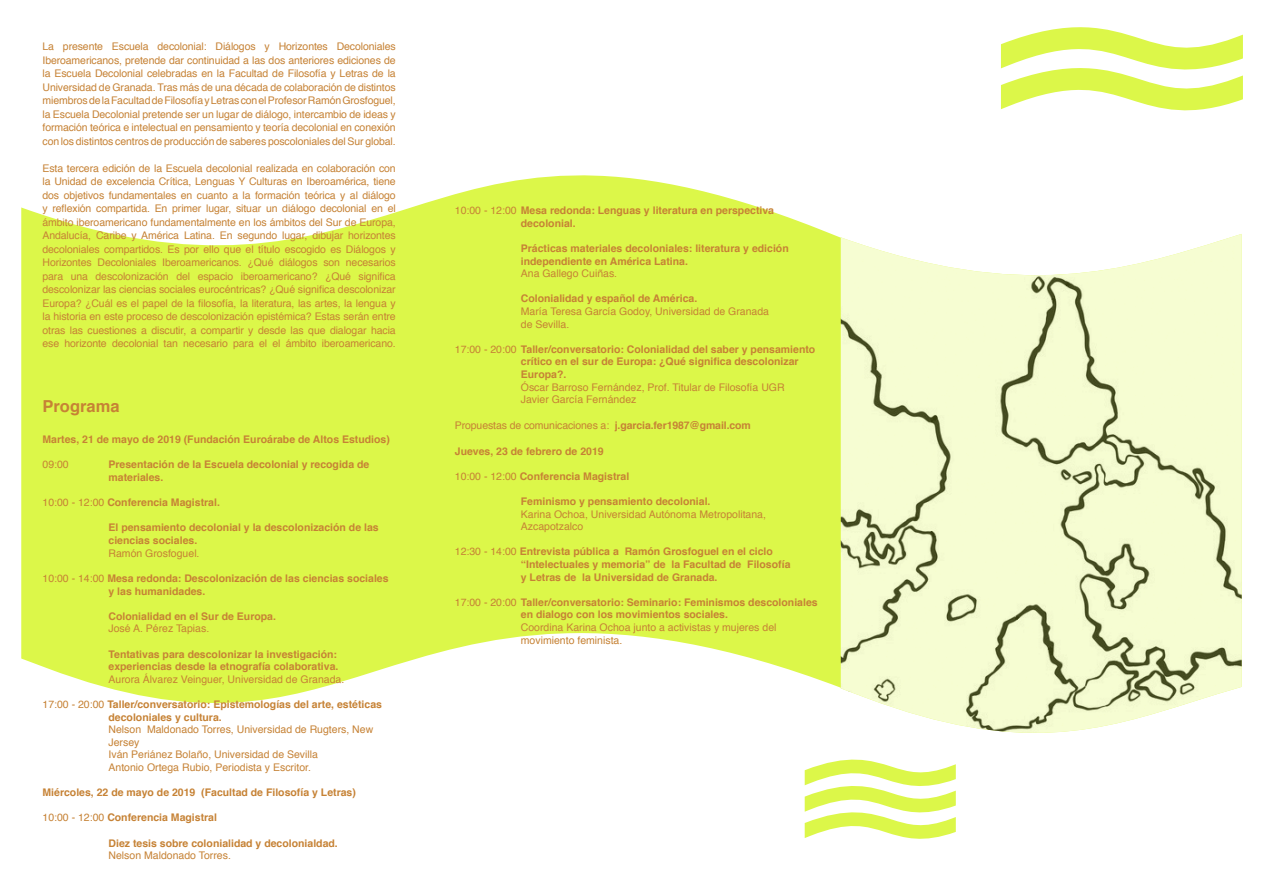
<style>
.page{position:relative;width:1263px;height:893px;background:#fff}
.page>*{position:absolute;margin:0;border:0;box-sizing:border-box;transform-origin:0 0}
.introducción{font:700 16.5px "Helvetica";color:#c68235}
.introducción-2{font:10.5px/13.5px "Helvetica";letter-spacing:-.01em;color:#c68235;text-align:justify}
.Programa_Tabulacione{font:700 10.5px/12.6px "Helvetica";color:#c68235}
.Programa_Tabulacione-2{font:10.5px/12.6px "Helvetica";color:#c68235}
.s1{font-weight:400}
.s2{font-weight:700}
</style>
<div class="page">
<svg style="left:1001px;top:27px;width:242px;height:84px"></svg>
<svg style="left:805px;top:759px;width:151px;height:80px"></svg>
<svg style="left:21px;top:175px;width:820px;height:528px;background:#e0f862"></svg>
<img style="left:841px;top:234px;width:401px;height:499px">
<p class="introducción-2" style="left:43px;top:40px;width:355px">La presente Escuela decolonial: Diálogos y Horizontes Decoloniales Iberoamericanos, pretende dar continuidad a las dos anteriores ediciones de la Escuela Decolonial celebradas en la Facultad de Filosofía y Letras de la Universidad de Granada. Tras más de una década de colaboración de distintos miembros de la Facultad de Filosofía y Letras con el Profesor Ramón Grosfoguel, la Escuela Decolonial pretende ser un lugar de diálogo, intercambio de ideas y formación teórica e intelectual en pensamiento y teoría decolonial en conexión con los distintos centros de producción de saberes poscoloniales del Sur global.</p>
<p class="introducción-2" style="left:43px;top:162px;width:355px">Esta tercera edición de la Escuela decolonial realizada en colaboración con la Unidad de excelencia Crítica, Lenguas Y Culturas en Iberoamérica, tiene dos objetivos fundamentales en cuanto a la formación teórica y al diálogo y reflexión compartida. En primer lugar, situar un diálogo decolonial en el ámbito iberoamericano fundamentalmente en los ámbitos del Sur de Europa, Andalucía, Caribe y América Latina. En segundo lugar, dibujar horizontes decoloniales compartidos. Es por ello que el título escogido es Diálogos y Horizontes Decoloniales Iberoamericanos. ¿Qué diálogos son necesarios para una descolonización del espacio iberoamericano? ¿Qué significa descolonizar las ciencias sociales eurocéntricas? ¿Qué significa descolonizar Europa? ¿Cuál es el papel de la filosofía, la literatura, las artes, la lengua y la historia en este proceso de descolonización epistémica? Estas serán entre otras las cuestiones a discutir, a compartir y desde las que dialogar hacia ese horizonte decolonial tan necesario para el el ámbito iberoamericano.</p>
<p class="introducción" style="left:43px;top:393px;width:79px">Programa</p>
<p class="Programa_Tabulacione" style="left:43px;top:433px;width:349px">Martes, 21 de mayo de 2019 (Fundación Euroárabe de Altos Estudios)</p>
<p class="Programa_Tabulacione-2" style="left:43px;top:459px;width:28px">09:00</p>
<p class="Programa_Tabulacione" style="left:109px;top:459px;width:262px">Presentación de la Escuela decolonial y recogida de materiales.</p>
<p class="Programa_Tabulacione" style="left:43px;top:496px;width:179px"><span class="s1">10:00 - 12:00</span> Conferencia Magistral.</p>
<p class="Programa_Tabulacione" style="left:109px;top:522px;width:272px">El pensamiento decolonial y la descolonización de las ciencias sociales.</p>
<p class="Programa_Tabulacione-2" style="left:109px;top:547px;width:93px">Ramón Grosfoguel.</p>
<p class="Programa_Tabulacione" style="left:109px;top:572px;width:282px;text-indent:-66px"><span class="s1">10:00 - 14:00</span> Mesa redonda: Descolonización de las ciencias sociales y las humanidades.</p>
<p class="Programa_Tabulacione" style="left:109px;top:610px;width:169px">Colonialidad en el Sur de Europa.</p>
<p class="Programa_Tabulacione-2" style="left:109px;top:623px;width:102px">José A. Pérez Tapias.</p>
<p class="Programa_Tabulacione" style="left:109px;top:648px;width:237px">Tentativas para descolonizar la investigación: experiencias desde la etnografía colaborativa.<br><span class="s1">Aurora Álvarez Veinguer, Universidad de Granada.</span></p>
<p class="Programa_Tabulacione" style="left:109px;top:698px;width:275px;text-indent:-66px"><span class="s1">17:00 - 20:00</span> Taller/conversatorio: Epistemologías del arte, estéticas decoloniales y cultura.</p>
<p class="Programa_Tabulacione-2" style="left:109px;top:723px;width:266px">Nelson Maldonado Torres, Universidad de Rugters, New<br>Jersey</p>
<p class="Programa_Tabulacione-2" style="left:109px;top:749px;width:211px">Iván Periánez Bolaño, Universidad de Sevilla</p>
<p class="Programa_Tabulacione-2" style="left:109px;top:761px;width:204px">Antonio Ortega Rubio, Periodista y Escritor.</p>
<p class="Programa_Tabulacione" style="left:43px;top:786px;width:315px">Miércoles, 22 de mayo de 2019 (Facultad de Filosofía y Letras)</p>
<p class="Programa_Tabulacione" style="left:43px;top:811px;width:176px"><span class="s1">10:00 - 12:00</span> Conferencia Magistral</p>
<p class="Programa_Tabulacione" style="left:109px;top:837px;width:231px">Diez tesis sobre colonialidad y decolonialdad.</p>
<p class="Programa_Tabulacione-2" style="left:109px;top:849px;width:124px">Nelson Maldonado Torres.</p>
<p class="Programa_Tabulacione" style="left:521px;top:204px;width:255px;text-indent:-66px"><span class="s1">10:00 - 12:00</span> Mesa redonda: Lenguas y literatura en perspectiva decolonial.</p>
<p class="Programa_Tabulacione" style="left:521px;top:242px;width:269px">Prácticas materiales decoloniales: literatura y edición independiente en América Latina.</p>
<p class="Programa_Tabulacione-2" style="left:521px;top:268px;width:98px">Ana Gallego Cuiñas.</p>
<p class="Programa_Tabulacione" style="left:521px;top:293px;width:178px">Colonialidad y español de América.</p>
<p class="Programa_Tabulacione-2" style="left:521px;top:305px;width:250px">María Teresa García Godoy, Universidad de Granada</p>
<p class="Programa_Tabulacione-2" style="left:521px;top:318px;width:50px">de Sevilla.</p>
<p class="Programa_Tabulacione" style="left:521px;top:343px;width:296px;text-indent:-66px"><span class="s1">17:00 - 20:00</span> Taller/conversatorio: Colonialidad del saber y pensamiento crítico en el sur de Europa: ¿Qué significa descolonizar<br>Europa?.</p>
<p class="Programa_Tabulacione-2" style="left:521px;top:381px;width:265px">Óscar Barroso Fernández, Prof. Titular de Filosofía UGR</p>
<p class="Programa_Tabulacione-2" style="left:521px;top:394px;width:117px">Javier García Fernández</p>
<p class="introducción-2" style="left:455px;top:419px;width:297px">Propuestas de comunicaciones a: <span class="s2">j.garcia.fer1987@gmail.com</span></p>
<p class="Programa_Tabulacione" style="left:455px;top:445px;width:150px">Jueves, 23 de febrero de 2019</p>
<p class="Programa_Tabulacione" style="left:455px;top:470px;width:176px"><span class="s1">10:00 - 12:00</span> Conferencia Magistral</p>
<p class="Programa_Tabulacione" style="left:521px;top:495px;width:191px">Feminismo y pensamiento decolonial.</p>
<p class="Programa_Tabulacione-2" style="left:521px;top:508px;width:247px">Karina Ochoa, Universidad Autónoma Metropolitana,<br>Azcapotzalco</p>
<p class="Programa_Tabulacione" style="left:521px;top:545px;width:271px;text-indent:-66px"><span class="s1">12:30 - 14:00</span> Entrevista pública a Ramón Grosfoguel en el ciclo “Intelectuales y memoria” de la Facultad de Filosofía y Letras de la Universidad de Granada.</p>
<p class="Programa_Tabulacione" style="left:521px;top:596px;width:298px;text-indent:-66px"><span class="s1">17:00 - 20:00</span> Taller/conversatorio: Seminario: Feminismos descoloniales en dialogo con los movimientos sociales.</p>
<p class="Programa_Tabulacione-2" style="left:521px;top:621px;width:257px">Coordina Karina Ochoa junto a activistas y mujeres del movimiento feminista.</p>
</div>
